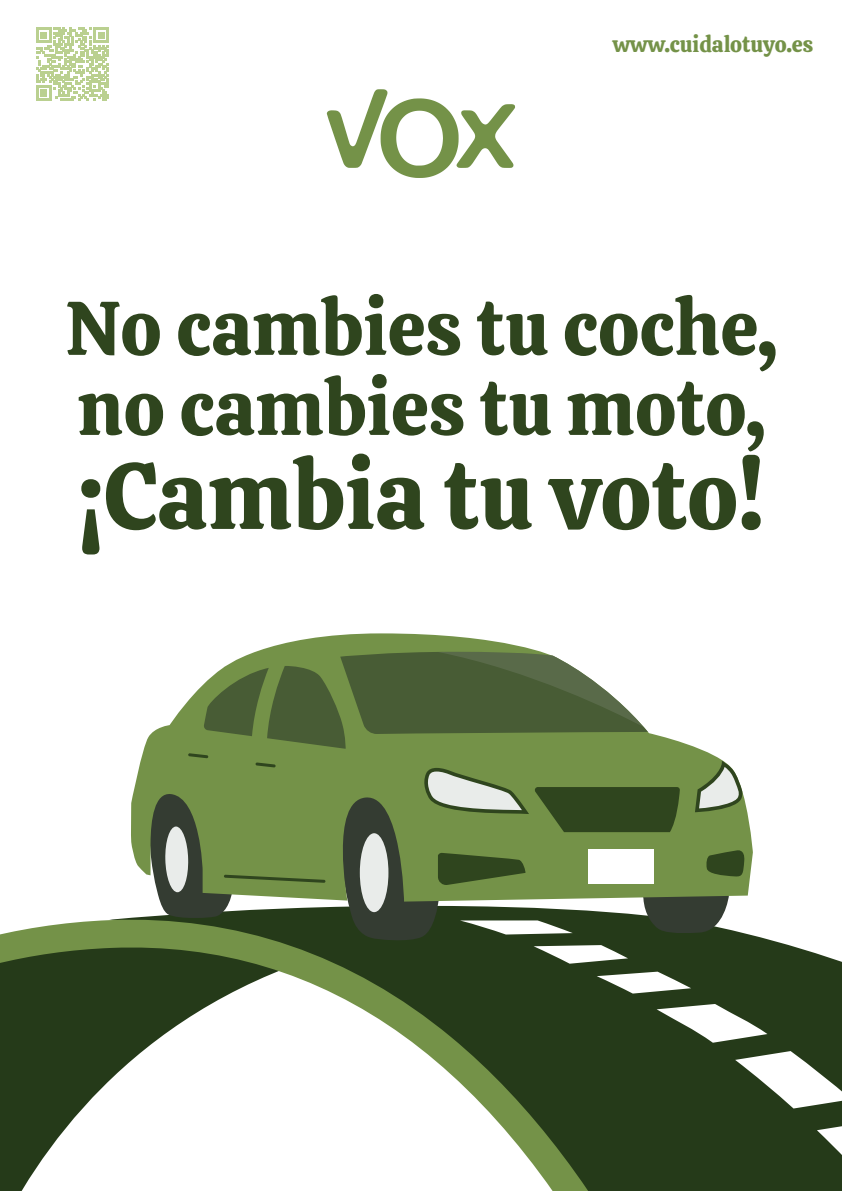
<style>
.page{position:relative;width:842px;height:1191px;background:#fff}
.page>*{position:absolute;margin:0;border:0;box-sizing:border-box;transform-origin:0 0}
.t1{font:94px "Calistoga";color:#2f451e}
.t2{font:76px/80px "Calistoga";color:#2f451e}
.t3{font:22px "Calistoga";color:#749248}
</style>
<div class="page">
<svg style="left:36px;top:28px;width:73px;height:73px"></svg>
<svg style="left:0;top:916px;width:842px;height:275px;fill:#253a19"></svg>
<svg style="left:597px;top:971px;width:94px;height:22px"></svg>
<svg style="left:657px;top:1004px;width:110px;height:38px"></svg>
<svg style="left:735px;top:1051px;width:107px;height:57px"></svg>
<svg style="left:817px;top:1120px;width:25px;height:70px"></svg>
<svg style="left:131px;top:633px;width:622px;height:263px"></svg>
<svg style="left:147px;top:652px;width:598px;height:311px;background:#74895c"></svg>
<svg style="left:327px;top:89px;width:188px;height:89px"></svg>
<p class="t3" style="left:613px;top:25px;width:202px">www.cuidalotuyo.es</p>
<p class="t2" style="left:65px;top:283px;width:713px">No cambies tu coche, no cambies tu moto,</p>
<p class="t1" style="left:78px;top:414px;width:687px">¡Cambia tu voto!</p>
</div>
